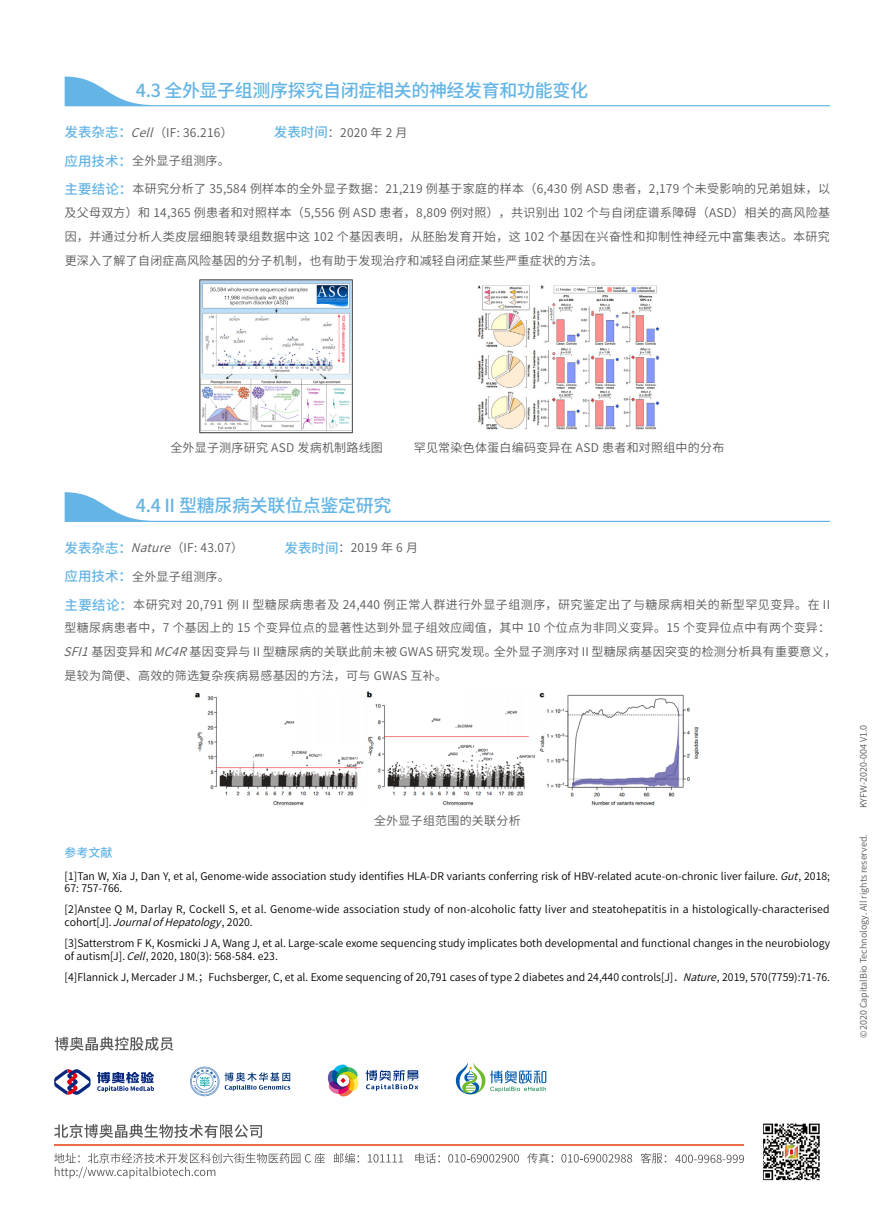
<style>
.page{position:relative;width:893px;height:1212px;background:#fff}
.page>*{position:absolute;margin:0;border:0;box-sizing:border-box;transform-origin:0 0}
.t1{font:500 18px "Source Han Sans CN";letter-spacing:-.02em;color:#64b4e5}
.t2{font:12px/23.7px "Source Han Sans CN";letter-spacing:.02em;color:#595757;text-align:justify}
.t3{font:500 12px "Source Han Sans CN";color:#64b4e5}
.t4{font:10.5px/12.6px "Source Han Sans CN";color:#000}
.t5{font:9px "Source Han Sans CN";color:#595757}
.s1{font-weight:500;font-size:13.5px;color:#64b4e5}
.s2{font-style:italic}
</style>
<div class="page">
<svg style="left:55px;top:1037px;width:118px;height:14px"></svg>
<svg style="left:190px;top:1066px;width:100px;height:30px"></svg>
<svg style="left:456px;top:1062px;width:90px;height:32px"></svg>
<svg style="left:327px;top:1064px;width:32px;height:32px"></svg>
<svg style="left:366px;top:1070px;width:53px;height:21px"></svg>
<svg style="left:54px;top:1069px;width:37px;height:26px"></svg>
<svg style="left:97px;top:1072px;width:57px;height:20px"></svg>
<img style="left:763px;top:1123px;width:57px;height:57px">
<svg style="left:785px;top:1145px;width:13px;height:14px"></svg>
<svg style="left:54px;top:1124px;width:208px;height:14px"></svg>
<hr style="left:54px;top:1144px;width:690px;height:1px;background:#ed6d46">
<svg style="left:334px;top:1153px;width:25px;height:10px"></svg>
<svg style="left:368px;top:1154px;width:35px;height:8px"></svg>
<svg style="left:415px;top:1153px;width:25px;height:10px"></svg>
<svg style="left:448px;top:1154px;width:71px;height:8px"></svg>
<svg style="left:527px;top:1153px;width:26px;height:10px"></svg>
<svg style="left:561px;top:1154px;width:71px;height:8px"></svg>
<svg style="left:641px;top:1153px;width:25px;height:10px"></svg>
<svg style="left:54px;top:1153px;width:271px;height:25px"></svg>
<svg style="left:675px;top:1154px;width:69px;height:9px"></svg>
<svg style="left:65px;top:77px;width:765px;height:29px"></svg>
<svg style="left:65px;top:492px;width:765px;height:30px"></svg>
<img style="left:199px;top:280px;width:154px;height:154px">
<img style="left:477px;top:285px;width:183px;height:145px">
<img style="left:195px;top:691px;width:505px;height:115px">
<h1 class="t1" style="left:136px;top:80px;width:454px">4.3 全外显子组测序探究自闭症相关的神经发育和功能变化</h1>
<p class="t2" style="left:65px;top:121px;width:170px"><span class="s1">发表杂志：</span><span class="s2">Cell</span>（IF: 36.216）</p>
<p class="t2" style="left:274px;top:121px;width:135px"><span class="s1">发表时间</span>：2020 年 2 月</p>
<p class="t2" style="left:65px;top:149px;width:167px"><span class="s1">应用技术：</span>全外显子组测序。</p>
<p class="t2" style="left:65px;top:177px;width:767px"><span class="s1">主要结论：</span>本研究分析了 35,584 例样本的全外显子数据：21,219 例基于家庭的样本（6,430 例 ASD 患者，2,179 个未受影响的兄弟姐妹，以及父母双方）和 14,365 例患者和对照样本（5,556 例 ASD 患者，8,809 例对照），共识别出 102 个与自闭症谱系障碍（ASD）相关的高风险基因，并通过分析人类皮层细胞转录组数据中这 102 个基因表明，从胚胎发育开始，这 102 个基因在兴奋性和抑制性神经元中富集表达。本研究更深入了解了自闭症高风险基因的分子机制，也有助于发现治疗和减轻自闭症某些严重症状的方法。</p>
<p class="t2" style="left:170px;top:436px;width:214px">全外显子测序研究 ASD 发病机制路线图</p>
<p class="t2" style="left:414px;top:436px;width:312px">罕见常染色体蛋白编码变异在 ASD 患者和对照组中的分布</p>
<h1 class="t1" style="left:136px;top:496px;width:257px">4.4 II 型糖尿病关联位点鉴定研究</h1>
<p class="t2" style="left:65px;top:536px;width:180px"><span class="s1">发表杂志：</span><span class="s2">Nature</span>（IF: 43.07）</p>
<p class="t2" style="left:284px;top:536px;width:135px"><span class="s1">发表时间</span>：2019 年 6 月</p>
<p class="t2" style="left:65px;top:565px;width:167px"><span class="s1">应用技术：</span>全外显子组测序。</p>
<p class="t2" style="left:63px;top:593px;width:774px;text-align:left"><span class="s1">主要结论：</span>本研究对 20,791 例 II 型糖尿病患者及 24,440 例正常人群进行外显子组测序，研究鉴定出了与糖尿病相关的新型罕见变异。在 II型糖尿病患者中，7 个基因上的 15 个变异位点的显著性达到外显子组效应阈值，其中 10 个位点为非同义变异。15 个变异位点中有两个变异：<span class="s2">SFI1</span>基因变异和<span class="s2">MC4R</span>基因变异与 II 型糖尿病的关联此前未被 GWAS 研究发现。全外显子测序对 II 型糖尿病基因突变的检测分析具有重要意义，是较为简便、高效的筛选复杂疾病易感基因的方法，可与 GWAS 互补。</p>
<p class="t2" style="left:374px;top:809px;width:148px">全外显子组范围的关联分析</p>
<p class="t3" style="left:65px;top:846px;width:50px">参考文献</p>
<p class="t4" style="left:65px;top:869px;width:767px">[1]Tan W, Xia J, Dan Y, et al, Genome-wide association study identifies HLA-DR variants conferring risk of HBV-related acute-on-chronic liver failure. <span class="s2">Gut</span>, 2018;<br>67: 757-766.</p>
<p class="t4" style="left:65px;top:903px;width:766px">[2]Anstee Q M, Darlay R, Cockell S, et al. Genome-wide association study of non-alcoholic fatty liver and steatohepatitis in a histologically-characterised c o h o rt [J ] . <span class="s2">JournalofHepatology</span>, 2 0 2 0 .</p>
<p class="t4" style="left:65px;top:937px;width:767px">[3]Satterstrom F K, Kosmicki J A, Wang J, et al. Large-scale exome sequencing study implicates both developmental and functional changes in the neurobiology of autism[J]. <span class="s2">Cell</span>, 2020, 180(3): 568-584. e23.</p>
<p class="t4" style="left:65px;top:971px;width:767px">[4]Flannick J, Mercader J M.；Fuchsberger, C, et al. Exome sequencing of 20,791 cases of type 2 diabetes and 24,440 controls[J]．<span class="s2">Nature</span>, 2019, 570(7759):71-76.</p>
<p class="t5" style="left:858px;top:808px;width:85px;rotate:-90deg">KYFW-2020-004 V1.0</p>
<p class="t5" style="left:858px;top:1037px;width:205px;rotate:-90deg">©2020 CapitalBio Technology. All rights reserved.</p>
</div>
